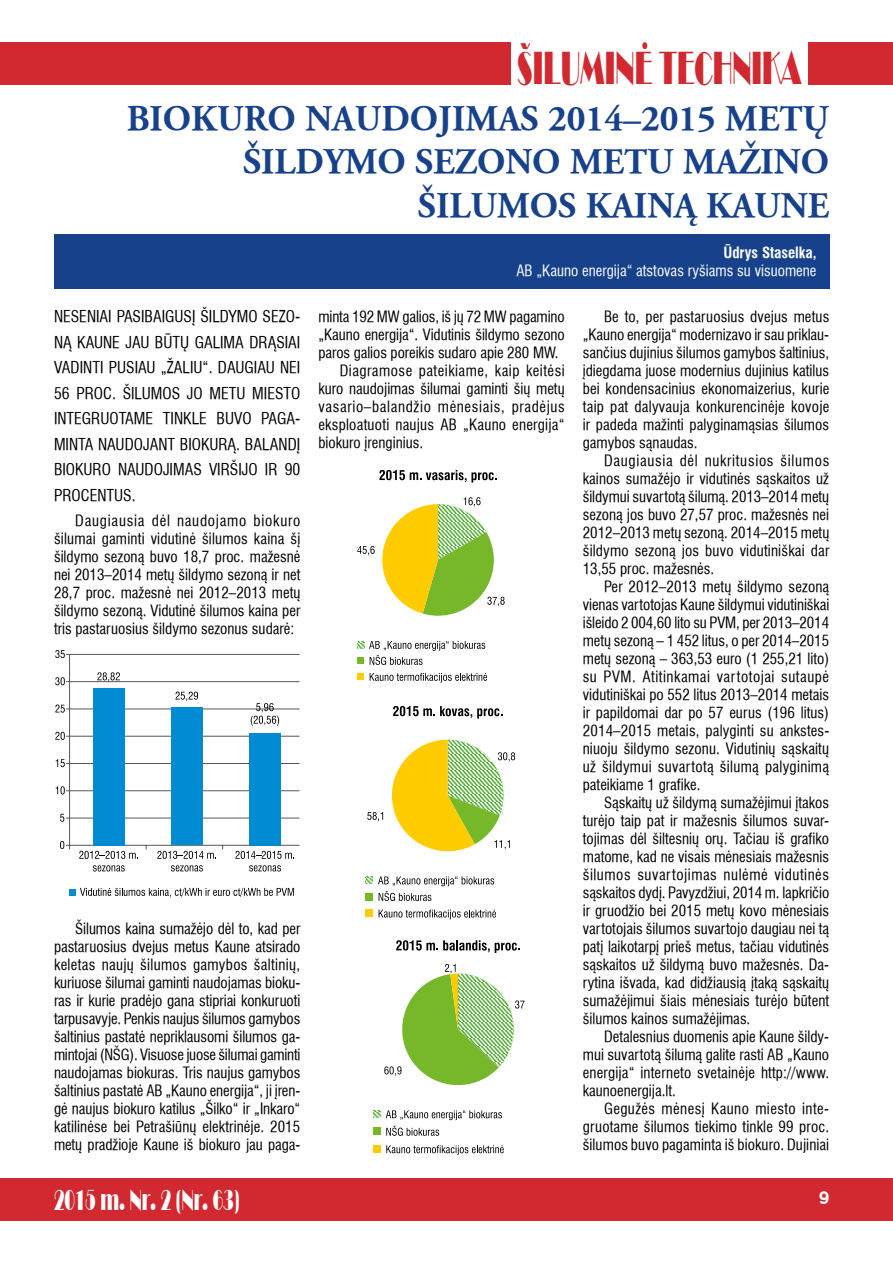
<style>
.page{position:relative;width:893px;height:1263px;background:#fff}
.page>*{position:absolute;margin:0;border:0;box-sizing:border-box;transform-origin:0 0}
.t1{font:48px "Broadway Normal";color:#d2282f;scale:.54 1}
.t2{font:700 36px/43.2px "Garamond LT";color:#17428b;text-align:right}
.t3{font:30px "Broadway Normal";color:#fff;scale:.54 1}
.t4{font:700 18px "Helvetica LT";color:#fff}
.t5{font:condensed 15.75px/25.5px "Helvetica LT";color:#000;text-align:justify}
.t6{font:condensed 15px/18px "Helvetica LT";color:#000;text-align:justify}
.t7{font:condensed 15px "Helvetica LT";color:#fff}
.t8{font:condensed 15px "Helvetica LT";letter-spacing:.045em;color:#000}
.t9{font:condensed 15px "Helvetica LT";letter-spacing:.03em;color:#000}
.t10{font:700 condensed 15px "Helvetica LT";color:#fff}
</style>
<div class="page">
<div style="left:0;top:43px;width:510px;height:42px;background:#d2282f"></div>
<div style="left:0;top:1178px;width:893px;height:42px;background:#d2282f"></div>
<div style="left:808px;top:43px;width:85px;height:42px;background:#d2282f"></div>
<hr style="left:69px;top:654px;width:1px;height:191px;background:#575756">
<hr style="left:70px;top:845px;width:229px;height:1px;background:#575756">
<hr style="left:70px;top:818px;width:229px;height:1px;background:#575756">
<hr style="left:70px;top:790px;width:229px;height:1px;background:#575756">
<hr style="left:70px;top:763px;width:229px;height:1px;background:#575756">
<hr style="left:70px;top:736px;width:229px;height:1px;background:#575756">
<hr style="left:70px;top:709px;width:229px;height:1px;background:#575756">
<hr style="left:70px;top:681px;width:229px;height:1px;background:#575756">
<hr style="left:70px;top:654px;width:229px;height:1px;background:#575756">
<div style="left:93px;top:688px;width:31px;height:157px;background:#008bd2"></div>
<div style="left:171px;top:707px;width:31px;height:138px;background:#008bd2"></div>
<div style="left:249px;top:733px;width:32px;height:112px;background:#008bd2"></div>
<svg style="left:97px;top:672px;width:23px;height:10px"></svg>
<svg style="left:175px;top:691px;width:23px;height:10px"></svg>
<svg style="left:251px;top:703px;width:28px;height:23px"></svg>
<svg style="left:60px;top:841px;width:10px;height:8px"></svg>
<svg style="left:60px;top:814px;width:9px;height:8px"></svg>
<svg style="left:56px;top:786px;width:13px;height:8px"></svg>
<svg style="left:56px;top:759px;width:13px;height:8px"></svg>
<svg style="left:55px;top:732px;width:14px;height:8px"></svg>
<svg style="left:55px;top:704px;width:14px;height:9px"></svg>
<svg style="left:55px;top:677px;width:14px;height:8px"></svg>
<svg style="left:55px;top:650px;width:15px;height:8px"></svg>
<svg style="left:79px;top:851px;width:59px;height:8px"></svg>
<svg style="left:93px;top:865px;width:32px;height:6px"></svg>
<svg style="left:157px;top:851px;width:59px;height:8px"></svg>
<svg style="left:171px;top:865px;width:32px;height:6px"></svg>
<svg style="left:235px;top:851px;width:59px;height:8px"></svg>
<svg style="left:249px;top:865px;width:32px;height:6px"></svg>
<svg style="left:69px;top:888px;width:225px;height:9px"></svg>
<svg style="left:396px;top:940px;width:124px;height:13px"></svg>
<svg style="left:373px;top:1110px;width:129px;height:10px"></svg>
<div style="left:373px;top:1127px;width:8px;height:8px;background:#76b82a"></div>
<svg style="left:386px;top:1126px;width:53px;height:10px"></svg>
<div style="left:373px;top:1145px;width:8px;height:7px;background:#fc0"></div>
<svg style="left:386px;top:1145px;width:118px;height:10px"></svg>
<svg style="left:384px;top:964px;width:141px;height:121px"></svg>
<svg style="left:393px;top:706px;width:109px;height:13px"></svg>
<svg style="left:392px;top:740px;width:123px;height:111px"></svg>
<svg style="left:367px;top:812px;width:16px;height:9px"></svg>
<svg style="left:366px;top:876px;width:128px;height:25px"></svg>
<div style="left:366px;top:910px;width:7px;height:7px;background:#fc0"></div>
<svg style="left:379px;top:909px;width:117px;height:10px"></svg>
<svg style="left:379px;top:470px;width:118px;height:13px"></svg>
<svg style="left:382px;top:497px;width:123px;height:119px"></svg>
<svg style="left:357px;top:546px;width:18px;height:9px"></svg>
<svg style="left:358px;top:641px;width:127px;height:24px"></svg>
<div style="left:358px;top:673px;width:6px;height:7px;background:#fc0"></div>
<svg style="left:370px;top:673px;width:117px;height:10px"></svg>
<div style="left:54px;top:235px;width:775px;height:54px;background:#17428b"></div>
<h1 class="t1" style="left:517px;top:40px;width:528px">ÐILUMINË TECHNIKA</h1>
<h2 class="t2" style="left:127px;top:97px;width:704px">BIOKURO NAUDOJIMAS 2014–2015 METŲ<br>ŠILDYMO SEZONO METU MAŽINO<br>ŠILUMOS KAINĄ KAUNE</h2>
<p class="t5" style="left:54px;top:304px;width:248px">NESENIAI PASIBAIGUSĮ ŠILDYMO SEZO-NĄ KAUNE JAU BŪTŲ GALIMA DRĄSIAI VADINTI PUSIAU „ŽALIU“. DAUGIAU NEI 56 PROC. ŠILUMOS JO METU MIESTO INTEGRUOTAME TINKLE BUVO PAGA-MINTA NAUDOJANT BIOKURĄ. BALANDĮ BIOKURO NAUDOJIMAS VIRŠIJO IR 90<br>PROCENTUS.</p>
<p class="t6" style="left:54px;top:512px;width:248px;text-indent:21px">Daugiausia dėl naudojamo biokuro šilumai gaminti vidutinė šilumos kaina šį šildymo sezoną buvo 18,7 proc. mažesnė nei 2013–2014 metų šildymo sezoną ir net 28,7 proc. mažesnė nei 2012–2013 metų šildymo sezoną. Vidutinė šilumos kaina per tris pastaruosius šildymo sezonus sudarė:</p>
<p class="t6" style="left:54px;top:920px;width:248px;text-indent:21px">Šilumos kaina sumažėjo dėl to, kad per pastaruosius dvejus metus Kaune atsirado keletas naujų šilumos gamybos šaltinių, kuriuose šilumai gaminti naudojamas bioku&shy;ras ir kurie pradėjo gana stipriai konkuruoti tarpusavyje. Penkis naujus šilumos gamybos šaltinius pastatė nepriklausomi šilumos ga&shy;mintojai (NŠG). Visuose juose šilumai gaminti naudojamas biokuras. Tris naujus gamybos šaltinius pastatė AB „Kauno energija“, ji įren&shy;gė naujus biokuro katilus „Šilko“ ir „Inkaro“ katilinėse bei Petrašiūnų elektrinėje. 2015 metų pradžioje Kaune iš biokuro jau paga-</p>
<p class="t10" style="left:723px;top:242px;width:95px">Ūdrys Staselka,</p>
<p class="t7" style="left:516px;top:260px;width:302px">AB „Kauno energija“ atstovas ryšiams su visuomene</p>
<p class="t6" style="left:318px;top:308px;width:248px">minta 192 MW galios, iš jų 72 MW pagamino</p>
<p class="t6" style="left:318px;top:326px;width:248px">„Kauno energija“. Vidutinis šildymo sezono</p>
<p class="t6" style="left:318px;top:344px;width:242px">paros galios poreikis sudaro apie 280 MW.</p>
<p class="t9" style="left:340px;top:361px;width:227px">Diagramose pateikiame, kaip keitėsi</p>
<p class="t6" style="left:318px;top:380px;width:248px">kuro naudojimas šilumai gaminti šių metų</p>
<p class="t8" style="left:318px;top:397px;width:248px">vasario–balandžio mėnesiais, pradėjus</p>
<p class="t6" style="left:318px;top:416px;width:248px">eksploatuoti naujus AB „Kauno energija“</p>
<p class="t6" style="left:318px;top:434px;width:106px">biokuro įrenginius.</p>
<p class="t6" style="left:583px;top:308px;width:248px;text-indent:21px">Be to, per pastaruosius dvejus metus „Kauno energija“ modernizavo ir sau priklau&shy;sančius dujinius šilumos gamybos šaltinius, įdiegdama juose modernius dujinius katilus bei kondensacinius ekonomaizerius, kurie taip pat dalyvauja konkurencinėje kovoje ir padeda mažinti palyginamąsias šilumos gamybos sąnaudas.</p>
<p class="t6" style="left:583px;top:452px;width:248px;text-indent:21px">Daugiausia dėl nukritusios šilumos kainos sumažėjo ir vidutinės sąskaitos už šildymui suvartotą šilumą. 2013–2014 metų sezoną jos buvo 27,57 proc. mažesnės nei 2012–2013 metų sezoną. 2014–2015 metų šildymo sezoną jos buvo vidutiniškai dar 13,55 proc. mažesnės.</p>
<p class="t6" style="left:583px;top:578px;width:248px;text-indent:21px">Per 2012–2013 metų šildymo sezoną vienas vartotojas Kaune šildymui vidutiniškai išleido 2 004,60 lito su PVM, per 2013–2014 metų sezoną – 1 452 litus, o per 2014–2015 metų sezoną – 363,53 euro (1 255,21 lito) su PVM. Atitinkamai vartotojai sutaupė vidutiniškai po 552 litus 2013–2014 metais ir papildomai dar po 57 eurus (196 litus)<br>2014–2015 metais, palyginti su ankstes&shy;niuoju šildymo sezonu. Vidutinių sąskaitų už šildymui suvartotą šilumą palyginimą pateikiame 1 grafike.</p>
<p class="t6" style="left:583px;top:794px;width:248px;text-indent:21px">Sąskaitų už šildymą sumažėjimui įtakos turėjo taip pat ir mažesnis šilumos suvar&shy;tojimas dėl šiltesnių orų. Tačiau iš grafiko matome, kad ne visais mėnesiais mažesnis šilumos suvartojimas nulėmė vidutinės sąskaitos dydį. Pavyzdžiui, 2014 m. lapkričio ir gruodžio bei 2015 metų kovo mėnesiais vartotojais šilumos suvartojo daugiau nei tą patį laikotarpį prieš metus, tačiau vidutinės sąskaitos už šildymą buvo mažesnės. Da&shy;rytina išvada, kad didžiausią įtaką sąskaitų sumažėjimui šiais mėnesiais turėjo būtent šilumos kainos sumažėjimas.</p>
<p class="t6" style="left:583px;top:1028px;width:248px;text-indent:21px">Detalesnius duomenis apie Kaune šildy&shy;mui suvartotą šilumą galite rasti AB „Kauno energija“ interneto svetainėje http://www. kaunoenergija.lt.</p>
<p class="t6" style="left:583px;top:1100px;width:248px;text-indent:21px">Gegužės mėnesį Kauno miesto inte&shy;gruotame šilumos tiekimo tinkle 99 proc. šilumos buvo pagaminta iš biokuro. Dujiniai</p>
<h3 class="t3" style="left:54px;top:1182px;width:345px">2015 m. Nr. 2 (Nr. 63)</h3>
<p class="t4" style="left:819px;top:1187px;width:12px">9</p>
</div>
